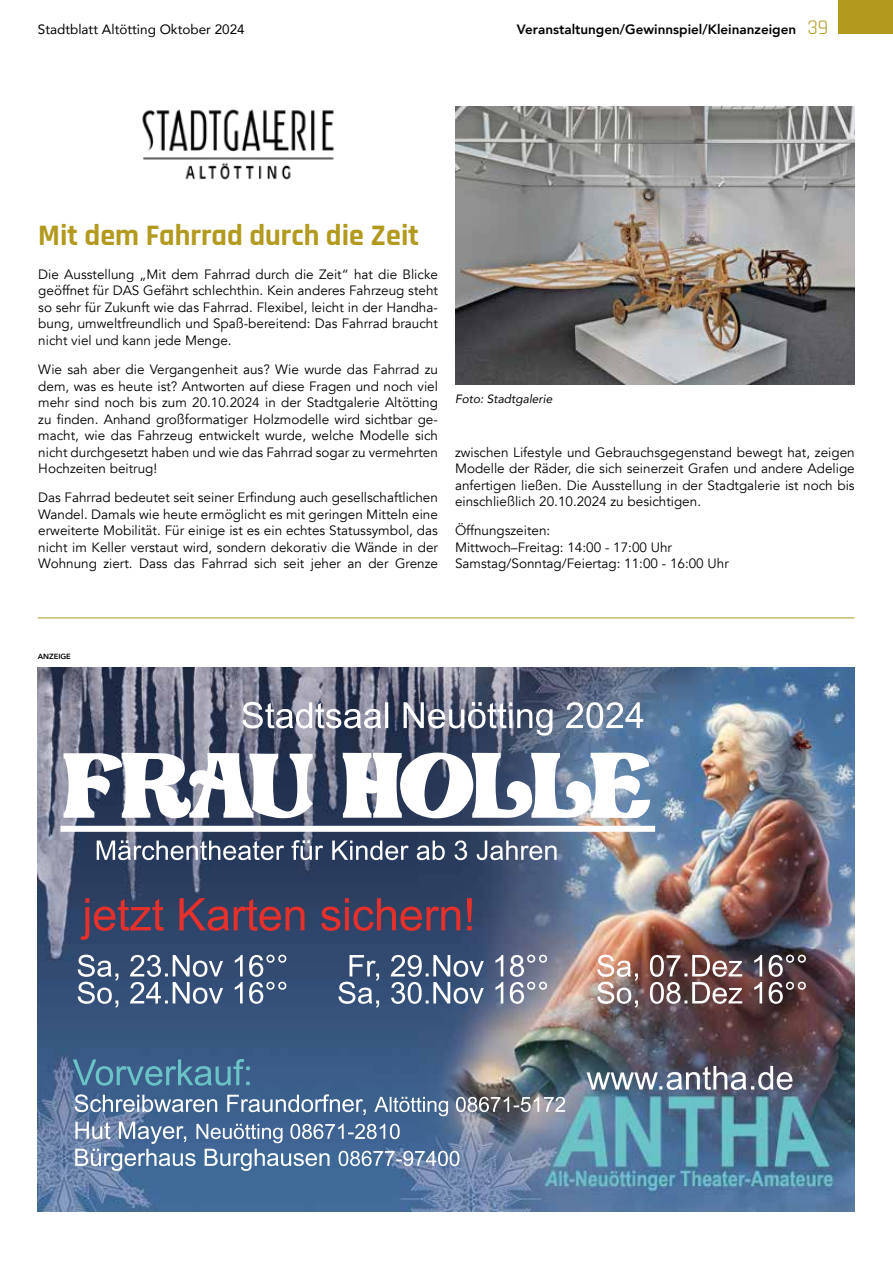
<style>
.page{position:relative;width:893px;height:1263px;background:#fff}
.page>*{position:absolute;margin:0;border:0;box-sizing:border-box;transform-origin:0 0}
.t1{font:700 30px "Rajdhani";color:#b29a1e}
.t2{font:13.5px/16.5px "Avenir";color:#000;text-align:justify}
.t3{font:800 13.5px "Avenir";color:#000}
.t4{font:13.5px "Avenir";color:#000}
.t5{font:italic 12px "Avenir";color:#000}
.t6{font:800 7.5px "Avenir";color:#000}
.s1{font-family:"Rajdhani";font-weight:400;font-size:21px;color:#b29a1e}
</style>
<div class="page">
<div style="left:838px;top:0;width:55px;height:34px;background:#b29a1e"></div>
<img style="left:455px;top:106px;width:400px;height:279px">
<img style="left:38px;top:667px;width:816px;height:545px">
<img style="left:122px;top:752px;width:528px;height:66px">
<hr style="left:38px;top:617px;width:816px;height:1px;background:#b29a1e">
<img style="left:142px;top:109px;width:192px;height:71px">
<p class="t4" style="left:38px;top:18px;width:208px">Stadtblatt Altötting Oktober 2024</p>
<p class="t3" style="left:517px;top:19px;width:313px">Veranstaltungen/Gewinnspiel/Kleinanzeigen <span class="s1">39</span></p>
<h1 class="t1" style="left:38px;top:217px;width:382px">Mit dem Fahrrad durch die Zeit</h1>
<p class="t2" style="left:38px;top:266px;width:401px">Die Ausstellung „Mit dem Fahrrad durch die Zeit“ hat die Blicke geöffnet für DAS Gefährt schlechthin. Kein anderes Fahrzeug steht so sehr für Zukunft wie das Fahrrad. Flexibel, leicht in der Handha&shy;bung, umweltfreundlich und Spaß-bereitend: Das Fahrrad braucht nicht viel und kann jede Menge.</p>
<p class="t2" style="left:38px;top:361px;width:401px">Wie sah aber die Vergangenheit aus? Wie wurde das Fahrrad zu dem, was es heute ist? Antworten auf diese Fragen und noch viel mehr sind noch bis zum 20.10.2024 in der Stadtgalerie Altötting zu finden. Anhand großformatiger Holzmodelle wird sichtbar ge&shy;macht, wie das Fahrzeug entwickelt wurde, welche Modelle sich nicht durchgesetzt haben und wie das Fahrrad sogar zu vermehrten Hochzeiten beitrug!</p>
<p class="t2" style="left:38px;top:490px;width:401px">Das Fahrrad bedeutet seit seiner Erfindung auch gesellschaftlichen Wandel. Damals wie heute ermöglicht es mit geringen Mitteln eine erweiterte Mobilität. Für einige ist es ein echtes Statussymbol, das nicht im Keller verstaut wird, sondern dekorativ die Wände in der Wohnung ziert. Dass das Fahrrad sich seit jeher an der Grenze</p>
<p class="t5" style="left:455px;top:391px;width:99px">Foto: Stadtgalerie</p>
<p class="t2" style="left:455px;top:444px;width:401px">zwischen Lifestyle und Gebrauchsgegenstand bewegt hat, zeigen Modelle der Räder, die sich seinerzeit Grafen und andere Adelige anfertigen ließen. Die Ausstellung in der Stadtgalerie ist noch bis einschließlich 20.10.2024 zu besichtigen.</p>
<p class="t2" style="left:455px;top:523px;width:275px;text-align:left">Öffnungszeiten:<br>Mittwoch–Freitag: 14:00 - 17:00 Uhr<br>Samstag/Sonntag/Feiertag: 11:00 - 16:00 Uhr</p>
<p class="t6" style="left:38px;top:651px;width:35px">ANZEIGE</p>
</div>
